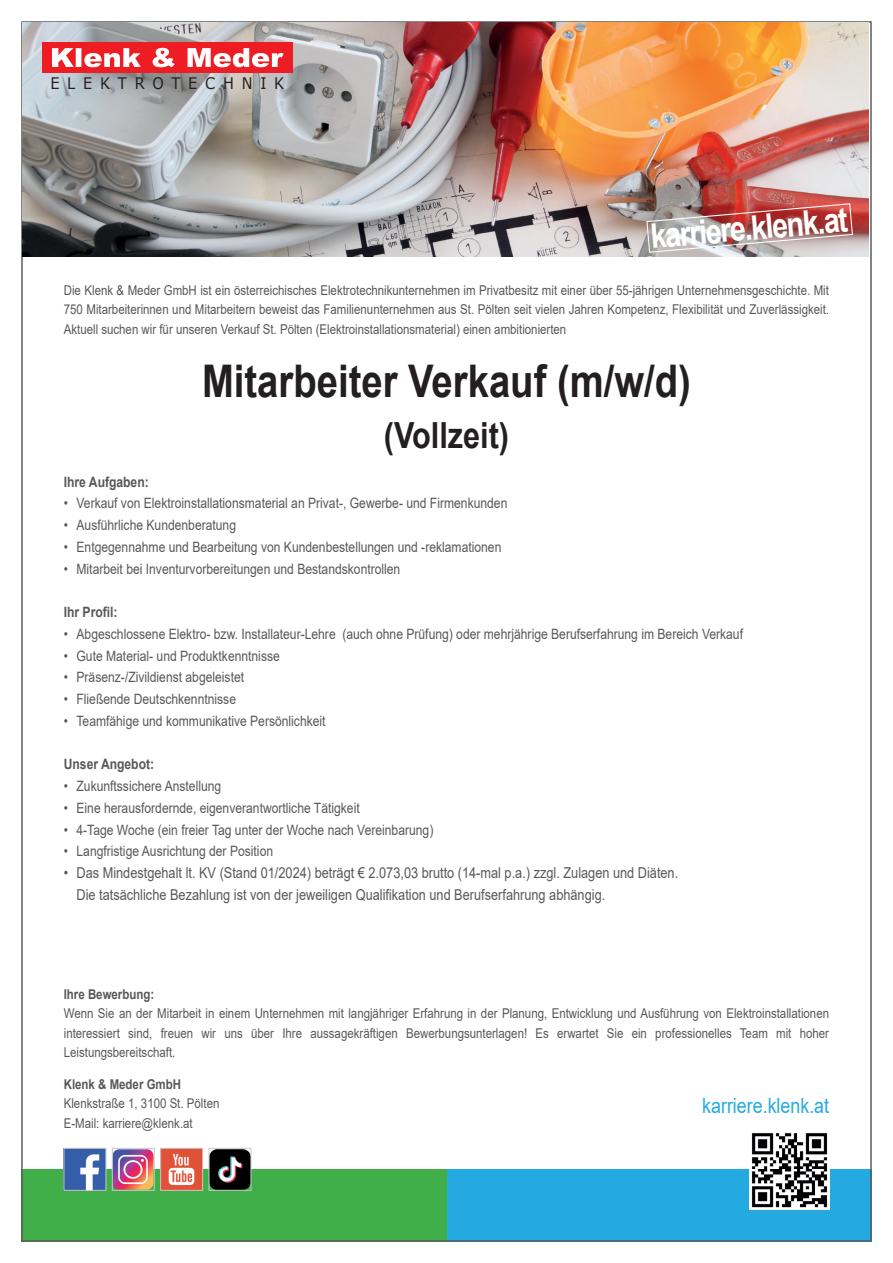
<style>
.page{position:relative;width:893px;height:1263px;background:#fff}
.page>*{position:absolute;margin:0;border:0;box-sizing:border-box;transform-origin:0 0}
.t1{font:700 45px "Arial";color:#231f20;scale:.85 1}
.t2{font:700 36px "Arial";color:#231f20;scale:.85 1}
.t3{font:700 33.9px "Arial";color:#fff;scale:.85 1}
.t4{font:21px "Arial";color:#24aae1;scale:.85 1}
.t5{font:15.9px "Verdana";letter-spacing:.54em;color:#231f20;scale:.91 1}
.t6{font:15px/21.8px "Arial";color:#57585a;scale:.85 1}
.t7{font:14.25px "Arial";color:#57585a;scale:.85 1}
.t8{font:700 14.25px "Arial";color:#57585a;scale:.85 1}
.t9{font:13.5px/19.5px "Arial";color:#57585a;scale:.85 1}
.t10{font:700 13.5px "Arial";color:#57585a;scale:.85 1}
</style>
<div class="page">
<div style="left:446px;top:1169px;width:426px;height:73px;background:#24aae1"></div>
<div style="left:21px;top:1169px;width:425px;height:73px;background:#40ae49"></div>
<img style="left:750px;top:1133px;width:79px;height:77px">
<img style="left:162px;top:1150px;width:39px;height:38px">
<div style="left:160px;top:1148px;width:43px;height:42px;border:1px solid #c7c8ca"></div>
<img style="left:66px;top:1150px;width:38px;height:38px">
<div style="left:64px;top:1148px;width:42px;height:42px;border:1px solid #c7c8ca"></div>
<img style="left:114px;top:1150px;width:38px;height:38px">
<div style="left:112px;top:1148px;width:42px;height:42px;border:1px solid #c7c8ca"></div>
<img style="left:211px;top:1150px;width:38px;height:38px">
<div style="left:209px;top:1148px;width:42px;height:42px;border:1px solid #c7c8ca"></div>
<img style="left:23px;top:23px;width:846px;height:234px">
<div style="left:43px;top:43px;width:250px;height:30px;background:#ee1d23"></div>
<svg style="left:52px;top:48px;width:232px;height:19px"></svg>
<img style="left:646px;top:203px;width:207px;height:50px">
<p class="t5" style="left:50px;top:73px;width:259px">ELEKTROTECHNIK</p>
<h3 class="t3" style="left:649px;top:213px;width:234px;rotate:-5deg">karriere.klenk.at</h3>
<p class="t9" style="left:64px;top:280px;width:902px">Die Klenk &amp; Meder GmbH ist ein österreichisches Elektrotechnikunternehmen im Privatbesitz mit einer über 55-jährigen Unternehmensgeschichte. Mit<br>750 Mitarbeiterinnen und Mitarbeitern beweist das Familienunternehmen aus St. Pölten seit vielen Jahren Kompetenz, Flexibilität und Zuverlässigkeit.</p>
<p class="t9" style="left:64px;top:319px;width:593px">Aktuell suchen wir für unseren Verkauf St. Pölten (Elektroinstallationsmaterial) einen ambitionierten</p>
<h1 class="t1" style="left:202px;top:350px;width:577px">Mitarbeiter Verkauf (m/w/d)</h1>
<h2 class="t2" style="left:384px;top:410px;width:149px">(Vollzeit)</h2>
<p class="t8" style="left:64px;top:472px;width:102px">Ihre Aufgaben:</p>
<p class="t7" style="left:64px;top:494px;width:523px">• Verkauf von Elektroinstallationsmaterial an Privat-, Gewerbe- und Firmenkunden</p>
<p class="t7" style="left:64px;top:515px;width:204px">• Ausführliche Kundenberatung</p>
<p class="t7" style="left:64px;top:537px;width:516px">• Entgegennahme und Bearbeitung von Kundenbestellungen und -reklamationen</p>
<p class="t7" style="left:64px;top:559px;width:397px">• Mitarbeit bei Inventurvorbereitungen und Bestandskontrollen</p>
<p class="t8" style="left:64px;top:602px;width:65px">Ihr Profil:</p>
<p class="t7" style="left:64px;top:624px;width:801px">• Abgeschlossene Elektro- bzw. Installateur-Lehre (auch ohne Prüfung) oder mehrjährige Berufserfahrung im Bereich Verkauf</p>
<p class="t7" style="left:64px;top:646px;width:256px">• Gute Material- und Produktkenntnisse</p>
<p class="t7" style="left:64px;top:667px;width:214px">• Präsenz-/Zivildienst abgeleistet</p>
<p class="t7" style="left:64px;top:689px;width:204px">• Fließende Deutschkenntnisse</p>
<p class="t7" style="left:64px;top:711px;width:310px">• Teamfähige und kommunikative Persönlichkeit</p>
<p class="t8" style="left:64px;top:754px;width:108px">Unser Angebot:</p>
<p class="t7" style="left:64px;top:776px;width:187px">• Zukunftssichere Anstellung</p>
<p class="t7" style="left:64px;top:798px;width:350px">• Eine herausfordernde, eigenverantwortliche Tätigkeit</p>
<p class="t7" style="left:64px;top:820px;width:436px">• 4-Tage Woche (ein freier Tag unter der Woche nach Vereinbarung)</p>
<p class="t7" style="left:64px;top:841px;width:248px">• Langfristige Ausrichtung der Position</p>
<p class="t6" style="left:77px;top:862px;width:709px;text-indent:-13px">• Das Mindestgehalt lt. KV (Stand 01/2024) beträgt € 2.073,03 brutto (14-mal p.a.) zzgl. Zulagen und Diäten.<br>Die tatsächliche Bezahlung ist von der jeweiligen Qualifikation und Berufserfahrung abhängig.</p>
<p class="t10" style="left:64px;top:984px;width:108px">Ihre Bewerbung:</p>
<p class="t9" style="left:64px;top:1003px;width:902px;text-align:justify">Wenn Sie an der Mitarbeit in einem Unternehmen mit langjähriger Erfahrung in der Planung, Entwicklung und Ausführung von Elektroinstallationen interessiert sind, freuen wir uns über Ihre aussagekräftigen Bewerbungsunterlagen! Es erwartet Sie ein professionelles Team mit hoher Leistungsbereitschaft.</p>
<p class="t10" style="left:64px;top:1074px;width:140px">Klenk &amp; Meder GmbH</p>
<p class="t9" style="left:64px;top:1093px;width:185px">Klenkstraße 1, 3100 St. Pölten<br>E-Mail: karriere@klenk.at</p>
<h3 class="t4" style="left:702px;top:1091px;width:151px">karriere.klenk.at</h3>
</div>
